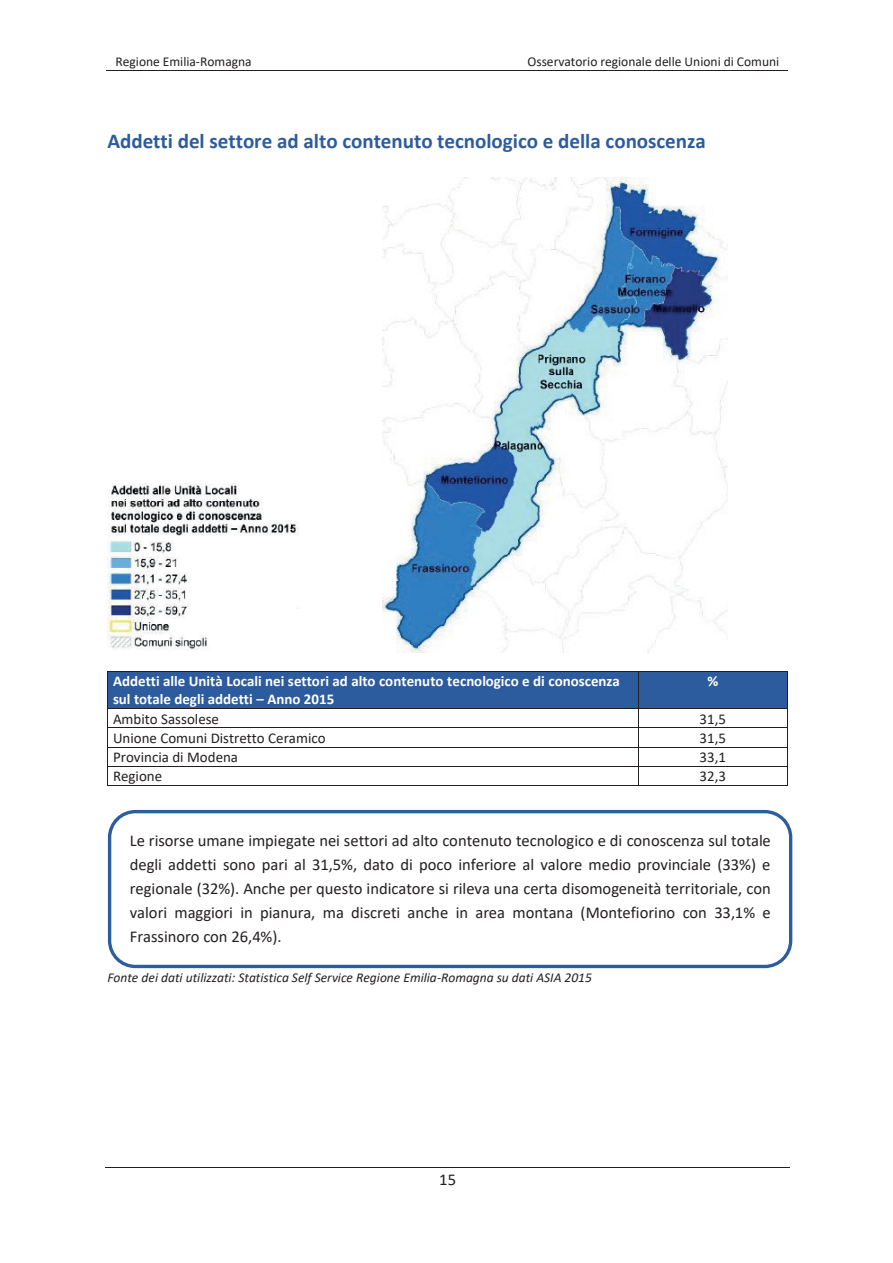
<style>
.page{position:relative;width:893px;height:1263px;background:#fff}
.page>*{position:absolute;margin:0;border:0;box-sizing:border-box;transform-origin:0 0}
.t1{font:700 21px "Calibri";color:#2c5c9d}
.t2{font:16.5px/24px "Calibri";color:#231f20;text-align:justify}
.t3{font:700 15px/18.3px "Calibri";color:#fff}
.t4{font:15px "Calibri";color:#231f20}
.t5{font:italic 13.5px "Calibri";color:#231f20}
.t6{font:13.5px "Calibri";color:#231f20}
</style>
<div class="page">
<hr style="left:106px;top:70px;width:342px;height:1px;background:#231f20">
<hr style="left:447px;top:70px;width:341px;height:1px;background:#231f20">
<hr style="left:105px;top:1167px;width:685px;height:1px;background:#231f20">
<div style="left:113px;top:672px;width:520px;height:18px;background:#2c5c9d"></div>
<div style="left:113px;top:690px;width:520px;height:18px;background:#2c5c9d"></div>
<div style="left:639px;top:672px;width:148px;height:36px;background:#2c5c9d"></div>
<hr style="left:107px;top:671px;width:680px;height:1px;background:#231f20">
<hr style="left:107px;top:672px;width:1px;height:36px;background:#231f20">
<hr style="left:638px;top:672px;width:1px;height:36px;background:#231f20">
<hr style="left:787px;top:672px;width:1px;height:36px;background:#231f20">
<hr style="left:107px;top:708px;width:680px;height:1px;background:#231f20">
<hr style="left:107px;top:727px;width:680px;height:1px;background:#231f20">
<hr style="left:107px;top:747px;width:680px;height:1px;background:#231f20">
<hr style="left:107px;top:766px;width:680px;height:1px;background:#231f20">
<svg style="left:107px;top:709px;width:1px;height:76px"></svg>
<hr style="left:107px;top:785px;width:531px;height:1px;background:#231f20">
<svg style="left:638px;top:709px;width:1px;height:76px"></svg>
<hr style="left:639px;top:785px;width:148px;height:1px;background:#231f20">
<svg style="left:787px;top:708px;width:1px;height:78px"></svg>
<img style="left:107px;top:484px;width:193px;height:166px">
<img style="left:383px;top:177px;width:345px;height:476px">
<div style="left:108px;top:810px;width:684px;height:158px;border:3px solid #2c5e9d;border-radius:26px"></div>
<p class="t6" style="left:116px;top:52px;width:138px">Regione Emilia-Romagna</p>
<p class="t6" style="left:527px;top:52px;width:253px">Osservatorio regionale delle Unioni di Comuni</p>
<p class="t1" style="left:107px;top:126px;width:600px">Addetti del settore ad alto contenuto tecnologico e della conoscenza</p>
<p class="t3" style="left:113px;top:672px;width:508px">Addetti alle Unità Locali nei settori ad alto contenuto tecnologico e di conoscenza sul totale degli addetti – Anno 2015</p>
<p class="t3" style="left:707px;top:672px;width:12px">%</p>
<p class="t4" style="left:113px;top:708px;width:108px">Ambito Sassolese</p>
<p class="t4" style="left:700px;top:708px;width:28px">31,5</p>
<p class="t4" style="left:113px;top:727px;width:214px">Unione Comuni Distretto Ceramico</p>
<p class="t4" style="left:700px;top:727px;width:28px">31,5</p>
<p class="t4" style="left:113px;top:746px;width:127px">Provincia di Modena</p>
<p class="t4" style="left:700px;top:746px;width:28px">33,1</p>
<p class="t4" style="left:113px;top:765px;width:51px">Regione</p>
<p class="t4" style="left:700px;top:765px;width:28px">32,3</p>
<p class="t2" style="left:130px;top:828px;width:643px">Le risorse umane impiegate nei settori ad alto contenuto tecnologico e di conoscenza sul totale degli addetti sono pari al 31,5%, dato di poco inferiore al valore medio provinciale (33%) e regionale (32%). Anche per questo indicatore si rileva una certa disomogeneità territoriale, con valori maggiori in pianura, ma discreti anche in area montana (Montefiorino con 33,1% e Frassinoro con 26,4%).</p>
<p class="t5" style="left:107px;top:968px;width:486px">Fonte dei dati utilizzati: Statistica Self Service Regione Emilia-Romagna su dati ASIA 2015</p>
<p class="t2" style="left:439px;top:1167px;width:18px">15</p>
</div>
